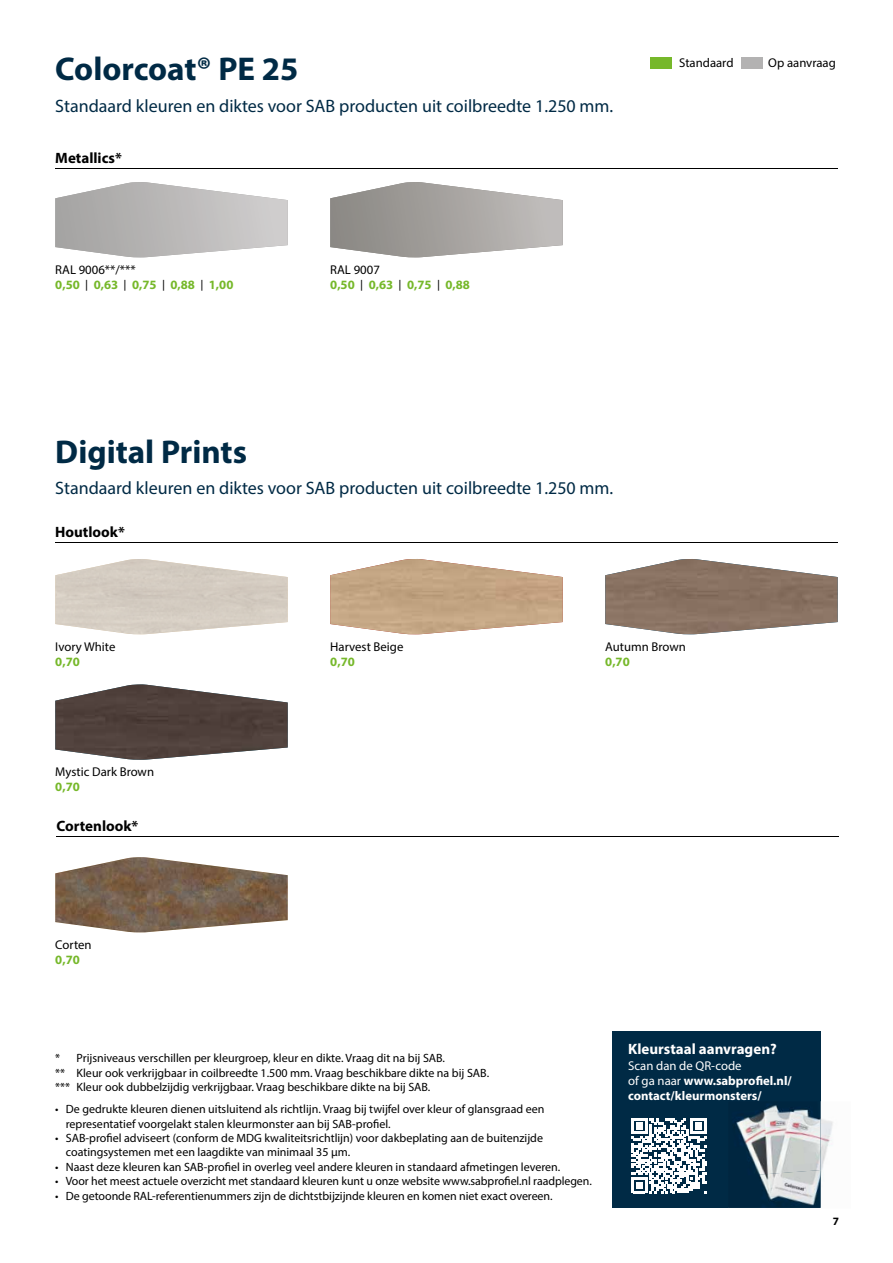
<style>
.page{position:relative;width:893px;height:1263px;background:#fff}
.page>*{position:absolute;margin:0;border:0;box-sizing:border-box;transform-origin:0 0}
.t1{font:700 33px "Myriad Pro";color:#002a45}
.t2{font:18px "Myriad Pro";color:#002a45}
.t3{font:700 15px "Myriad Pro";color:#000}
.t4{font:700 15px "Myriad Pro";color:#fff}
.t5{font:700 12.75px/15px "Myriad Pro";color:#76b82a}
.t6{font:12.75px "Myriad Pro";color:#000}
.t7{font:700 12.75px/15.3px "Myriad Pro";color:#fff}
.t8{font:12px/14.4px "Myriad Pro";color:#000}
.t9{font:700 11.25px "Myriad Pro";color:#000}
.s1{font-weight:400;color:#000}
.s2{font-weight:400;font-size:10.8px;color:#000}
.s3{font-weight:400}
</style>
<div class="page">
<div style="left:612px;top:1032px;width:208px;height:176px;background:#002a45"></div>
<svg style="left:631px;top:1118px;width:76px;height:75px"></svg>
<hr style="left:55px;top:168px;width:783px;height:1px;background:#000">
<div style="left:651px;top:57px;width:21px;height:12px;background:#76b82a"></div>
<div style="left:742px;top:57px;width:21px;height:12px;background:#b3b2b2"></div>
<img style="left:820px;top:1101px;width:13px;height:107px">
<img style="left:733px;top:1105px;width:87px;height:65px">
<img style="left:728px;top:1170px;width:92px;height:38px">
<hr style="left:55px;top:542px;width:783px;height:1px;background:#000">
<hr style="left:57px;top:836px;width:782px;height:1px;background:#000">
<img style="left:55px;top:684px;width:233px;height:76px">
<img style="left:55px;top:559px;width:233px;height:75px">
<img style="left:330px;top:559px;width:233px;height:75px">
<img style="left:605px;top:559px;width:233px;height:75px">
<img style="left:55px;top:857px;width:233px;height:75px">
<svg style="left:55px;top:182px;width:233px;height:75px"></svg>
<svg style="left:330px;top:182px;width:233px;height:75px"></svg>
<h1 class="t1" style="left:55px;top:47px;width:245px">Colorcoat® PE 25</h1>
<h2 class="t2" style="left:55px;top:94px;width:560px">Standaard kleuren en diktes voor SAB producten uit coilbreedte 1.250 mm.</h2>
<p class="t3" style="left:55px;top:148px;width:68px">Metallics*</p>
<p class="t5" style="left:55px;top:262px;width:180px"><span class="s1">RAL 9006**/***<br></span>0,50 <span class="s2">|</span> 0,63 <span class="s2">|</span> 0,75 <span class="s2">|</span> 0,88 <span class="s2">|</span> 1,00</p>
<p class="t5" style="left:330px;top:262px;width:141px"><span class="s1">RAL 9007<br></span>0,50 <span class="s2">|</span> 0,63 <span class="s2">|</span> 0,75 <span class="s2">|</span> 0,88</p>
<h1 class="t1" style="left:55px;top:430px;width:193px">Digital Prints</h1>
<h2 class="t2" style="left:55px;top:477px;width:560px">Standaard kleuren en diktes voor SAB producten uit coilbreedte 1.250 mm.</h2>
<p class="t3" style="left:55px;top:522px;width:71px">Houtlook*</p>
<p class="t6" style="left:679px;top:55px;width:56px">Standaard</p>
<p class="t6" style="left:768px;top:55px;width:69px">Op aanvraag</p>
<p class="t6" style="left:55px;top:639px;width:62px">Ivory White</p>
<p class="t5" style="left:55px;top:654px;width:26px">0,70</p>
<p class="t6" style="left:55px;top:764px;width:100px">Mystic Dark Brown</p>
<p class="t5" style="left:55px;top:779px;width:26px">0,70</p>
<p class="t3" style="left:57px;top:816px;width:83px">Cortenlook*</p>
<p class="t6" style="left:330px;top:639px;width:75px">Harvest Beige</p>
<p class="t5" style="left:330px;top:654px;width:26px">0,70</p>
<p class="t6" style="left:605px;top:639px;width:82px">Autumn Brown</p>
<p class="t5" style="left:605px;top:654px;width:26px">0,70</p>
<p class="t6" style="left:55px;top:937px;width:38px">Corten</p>
<p class="t5" style="left:55px;top:952px;width:26px">0,70</p>
<p class="t8" style="left:55px;top:1051px;width:435px">* Prijsniveaus verschillen per kleurgroep, kleur en dikte. Vraag dit na bij SAB.<br>** Kleur ook verkrijgbaar in coilbreedte 1.500 mm. Vraag beschikbare dikte na bij SAB. *** Kleur ook dubbelzijdig verkrijgbaar. Vraag beschikbare dikte na bij SAB.</p>
<p class="t8" style="left:66px;top:1102px;width:480px;text-indent:-10px">• De gedrukte kleuren dienen uitsluitend als richtlijn. Vraag bij twijfel over kleur of glansgraad een representatief voorgelakt stalen kleurmonster aan bij SAB-profiel.</p>
<p class="t8" style="left:66px;top:1130px;width:479px;text-indent:-10px">• SAB-profiel adviseert (conform de MDG kwaliteitsrichtlijn) voor dakbeplating aan de buitenzijde coatingsystemen met een laagdikte van minimaal 35 μm.</p>
<p class="t8" style="left:55px;top:1159px;width:507px">• Naast deze kleuren kan SAB-profiel in overleg veel andere kleuren in standaard afmetingen leveren.</p>
<p class="t8" style="left:55px;top:1174px;width:538px">• Voor het meest actuele overzicht met standaard kleuren kunt u onze website www.sabprofiel.nl raadplegen.</p>
<p class="t8" style="left:55px;top:1188px;width:499px">• De getoonde RAL-referentienummers zijn de dichtstbijzijnde kleuren en komen niet exact overeen.</p>
<p class="t4" style="left:628px;top:1039px;width:150px">Kleurstaal aanvragen?</p>
<p class="t7" style="left:628px;top:1057px;width:165px"><span class="s3">Scan dan de QR-code<br>of ga naar</span> www.sabprofiel.nl/ contact/kleurmonsters/</p>
<p class="t9" style="left:833px;top:1214px;width:8px">7</p>
</div>
